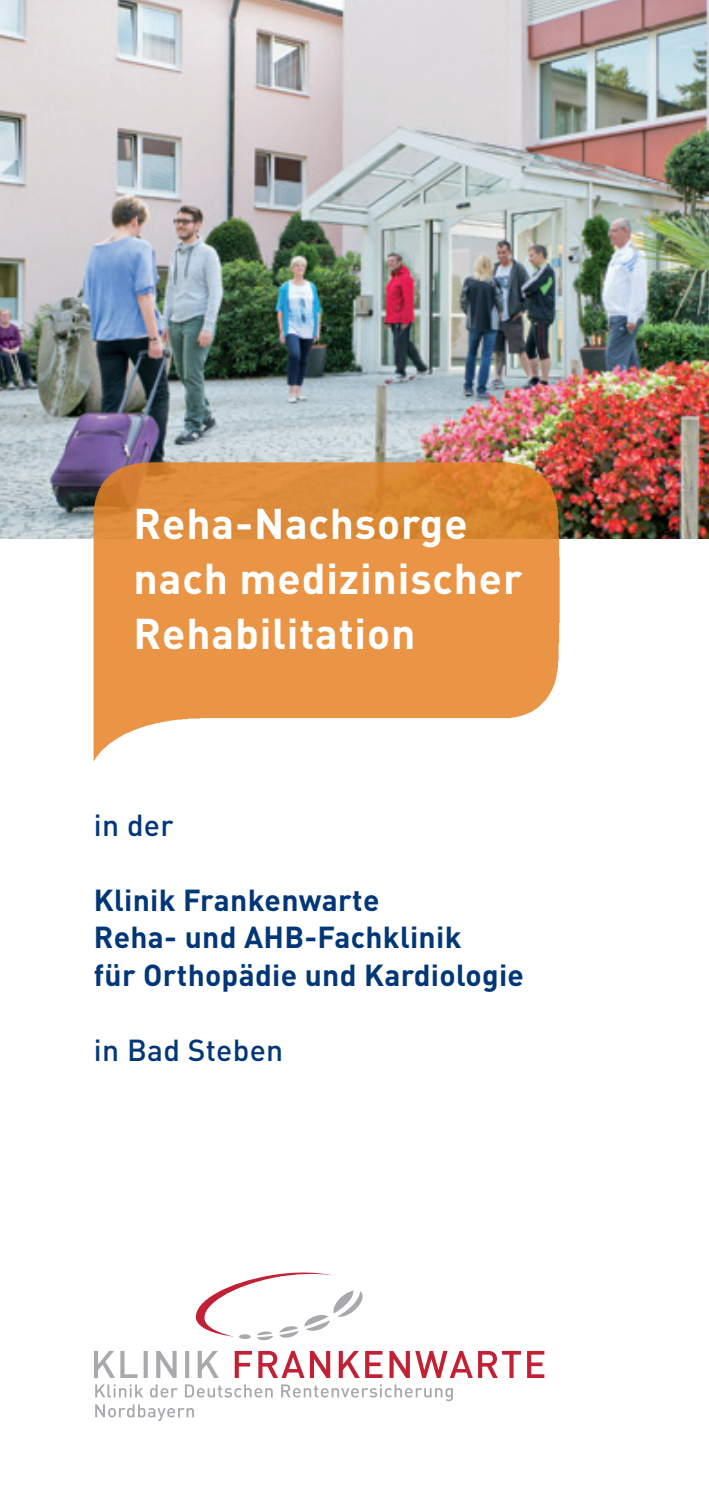
<style>
.page{position:relative;width:709px;height:1489px;background:#fff}
.page>*{position:absolute;margin:0;border:0;box-sizing:border-box;transform-origin:0 0}
._10_Titelseite_Übers{font:700 42.5px/55px "DIN";letter-spacing:.02em;color:#fff}
.Titelseite_Überschri{font:700 30px/37.5px "DIN";letter-spacing:.01em;color:#013778}
.Titelseite_Überschri-2{font:500 30px "DIN";letter-spacing:.01em;color:#013778}
</style>
<div class="page">
<img style="left:0;top:0;width:709px;height:539px">
<img style="left:94px;top:420px;width:495px;height:341px">
<svg style="left:95px;top:1384px;width:358px;height:36px"></svg>
<svg style="left:195px;top:1272px;width:168px;height:68px"></svg>
<svg style="left:94px;top:1351px;width:124px;height:26px"></svg>
<svg style="left:235px;top:1350px;width:309px;height:27px"></svg>
<p class="_10_Titelseite_Übers" style="left:134px;top:494px;width:390px">Reha-Nachsorge nach medizinischer<br>Rehabilitation</p>
<p class="Titelseite_Überschri-2" style="left:94px;top:804px;width:81px">in der</p>
<p class="Titelseite_Überschri" style="left:94px;top:879px;width:431px">Klinik Frankenwarte<br>Reha- und AHB-Fachklinik<br>für Orthopädie und Kardiologie</p>
<p class="Titelseite_Überschri-2" style="left:94px;top:1029px;width:191px">in Bad Steben</p>
</div>
